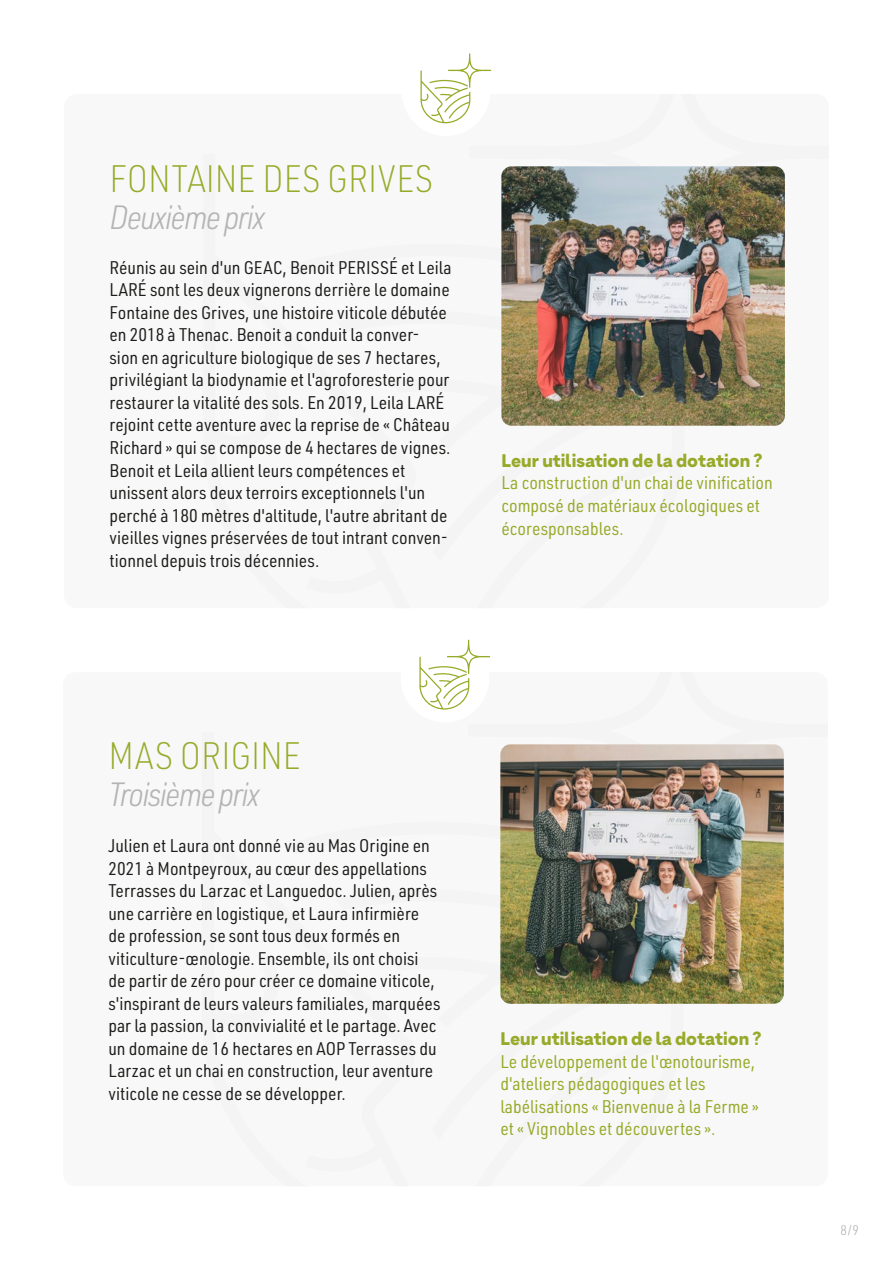
<style>
.page{position:relative;width:893px;height:1263px;background:#fff}
.page>*{position:absolute;margin:0;border:0;box-sizing:border-box;transform-origin:0 0}
.t1{font:200 37.5px "URWDIN Semi Cond";color:#98aa29}
.t2{font:italic 300 33px "URWDIN Semi Cond";letter-spacing:-.05em;color:#b4b4b4}
.t3{font:18px/22.5px "URWDIN Semi Cond";color:#1d1d1b}
.t4{font:18px/22.5px "URWDIN Semi Cond";color:#98aa29}
.t5{font:900 18px "Armin Soft";color:#98aa29}
.t6{font:300 13.5px "URWDIN Semi Cond";color:#b2b2b2}
</style>
<div class="page">
<div style="left:64px;top:94px;width:765px;height:514px;background:#f8f8f8;border-radius:13px"></div>
<div style="left:63px;top:672px;width:765px;height:514px;background:#f8f8f8;border-radius:13px"></div>
<div style="left:402px;top:48px;width:88px;height:88px;background:#fff;border-radius:50%"></div>
<svg style="left:420px;top:54px;width:71px;height:69px"></svg>
<div style="left:401px;top:634px;width:88px;height:88px;background:#fff;border-radius:50%"></div>
<svg style="left:419px;top:640px;width:71px;height:69px"></svg>
<img style="left:501px;top:166px;width:284px;height:260px">
<img style="left:500px;top:744px;width:284px;height:260px">
<h1 class="t1" style="left:110px;top:154px;width:325px">FONTAINE DES GRIVES</h1>
<h2 class="t2" style="left:110px;top:196px;width:157px">Deuxième prix</h2>
<p class="t3" style="left:110px;top:256px;width:343px">Réunis au sein d'un GEAC, Benoit PERISSÉ et Leila LARÉ sont les deux vignerons derrière le domaine Fontaine des Grives, une histoire viticole débutée en 2018 à Thenac. Benoit a conduit la conver&shy;sion en agriculture biologique de ses 7 hectares, privilégiant la biodynamie et l'agroforesterie pour restaurer la vitalité des sols. En 2019, Leila LARÉ rejoint cette aventure avec la reprise de « Château Richard » qui se compose de 4 hectares de vignes.<br>Benoit et Leila allient leurs compétences et unissent alors deux terroirs exceptionnels l'un perché à 180 mètres d'altitude, l'autre abritant de vieilles vignes préservées de tout intrant conven&shy;tionnel depuis trois décennies.</p>
<p class="t5" style="left:501px;top:449px;width:263px">Leur utilisation de la dotation ?</p>
<p class="t4" style="left:501px;top:471px;width:273px">La construction d'un chai de vinification composé de matériaux écologiques et écoresponsables.</p>
<h1 class="t1" style="left:108px;top:731px;width:194px">MAS ORIGINE</h1>
<h2 class="t2" style="left:108px;top:773px;width:153px">Troisième prix</h2>
<p class="t3" style="left:108px;top:834px;width:334px">Julien et Laura ont donné vie au Mas Origine en 2021 à Montpeyroux, au cœur des appellations Terrasses du Larzac et Languedoc. Julien, après une carrière en logistique, et Laura infirmière de profession, se sont tous deux formés en viticulture-œnologie. Ensemble, ils ont choisi<br>de partir de zéro pour créer ce domaine viticole, s'inspirant de leurs valeurs familiales, marquées par la passion, la convivialité et le partage. Avec un domaine de 16 hectares en AOP Terrasses du Larzac et un chai en construction, leur aventure viticole ne cesse de se développer.</p>
<p class="t5" style="left:500px;top:1027px;width:263px">Leur utilisation de la dotation ?</p>
<p class="t4" style="left:500px;top:1049px;width:260px">Le développement de l'œnotourisme, d'ateliers pédagogiques et les labélisations « Bienvenue à la Ferme » et « Vignobles et découvertes ».</p>
<p class="t6" style="left:840px;top:1221px;width:20px">8/9</p>
</div>
